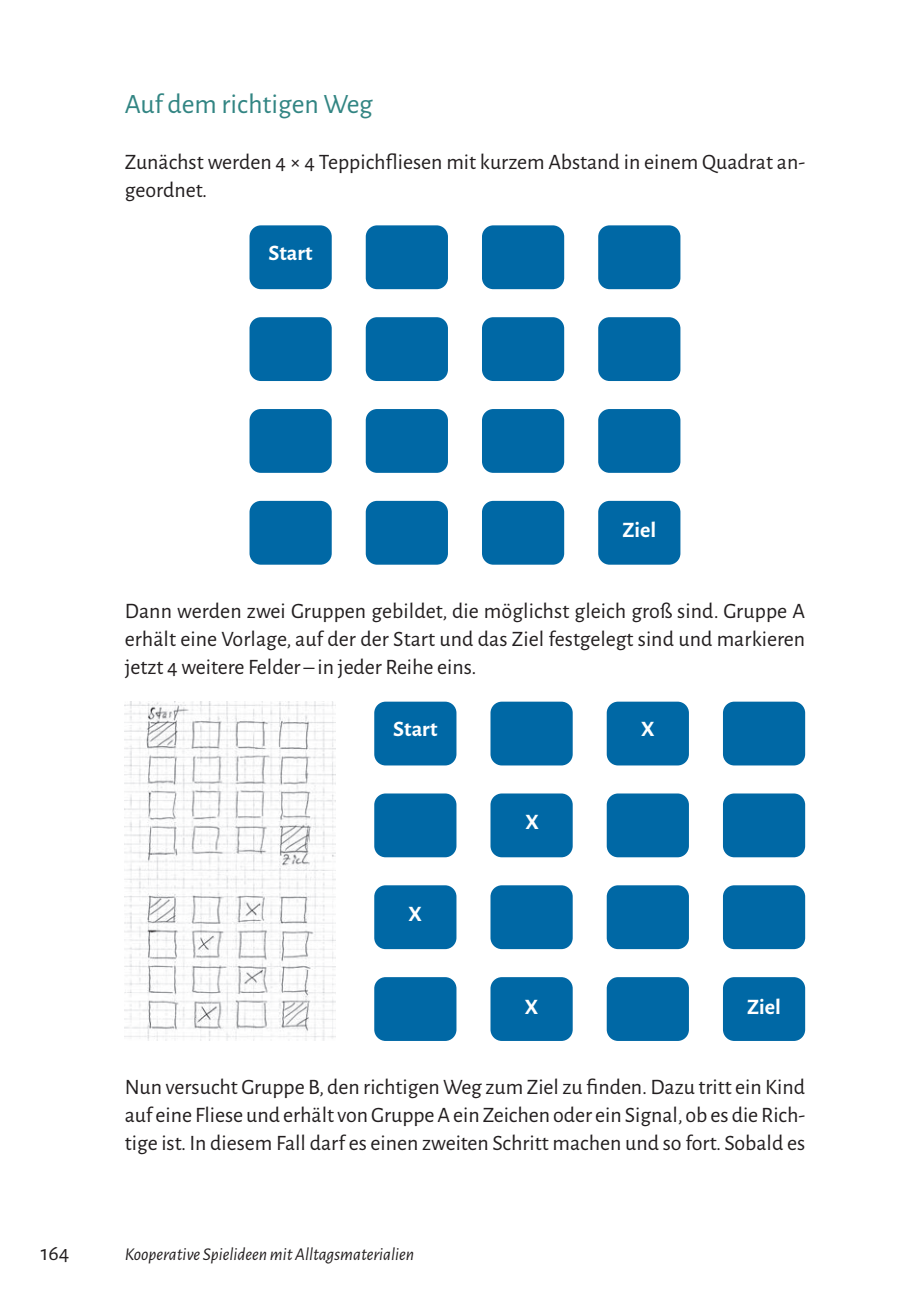
<style>
.page{position:relative;width:908px;height:1306px;background:#fff}
.page>*{position:absolute;margin:0;border:0;box-sizing:border-box;transform-origin:0 0}
.t1{font:28px "Alegreya Sans";color:#328583}
.t2{font:22px/28px "Alegreya Sans";color:#231f20;text-align:justify}
.t3{font:700 22px "Alegreya Sans";color:#fff}
.t4{font:italic 18px "Alegreya Sans";color:#231f20}
</style>
<div class="page">
<div style="left:249px;top:225px;width:83px;height:64px;background:#0068a5;border-radius:11px"></div>
<div style="left:366px;top:225px;width:82px;height:64px;background:#0068a5;border-radius:11px"></div>
<div style="left:482px;top:225px;width:82px;height:64px;background:#0068a5;border-radius:11px"></div>
<div style="left:598px;top:225px;width:82px;height:64px;background:#0068a5;border-radius:11px"></div>
<div style="left:249px;top:317px;width:83px;height:64px;background:#0068a5;border-radius:11px"></div>
<div style="left:366px;top:317px;width:82px;height:64px;background:#0068a5;border-radius:11px"></div>
<div style="left:482px;top:317px;width:82px;height:64px;background:#0068a5;border-radius:11px"></div>
<div style="left:598px;top:317px;width:82px;height:64px;background:#0068a5;border-radius:11px"></div>
<div style="left:249px;top:409px;width:83px;height:64px;background:#0068a5;border-radius:11px"></div>
<div style="left:366px;top:409px;width:82px;height:64px;background:#0068a5;border-radius:11px"></div>
<div style="left:482px;top:409px;width:82px;height:64px;background:#0068a5;border-radius:11px"></div>
<div style="left:598px;top:409px;width:82px;height:64px;background:#0068a5;border-radius:11px"></div>
<div style="left:249px;top:501px;width:83px;height:63px;background:#0068a5;border-radius:11px"></div>
<div style="left:366px;top:501px;width:82px;height:63px;background:#0068a5;border-radius:11px"></div>
<div style="left:482px;top:501px;width:82px;height:63px;background:#0068a5;border-radius:11px"></div>
<div style="left:598px;top:501px;width:82px;height:63px;background:#0068a5;border-radius:11px"></div>
<img style="left:125px;top:701px;width:211px;height:339px">
<div style="left:374px;top:701px;width:82px;height:64px;background:#0068a5;border-radius:11px"></div>
<div style="left:490px;top:701px;width:83px;height:64px;background:#0068a5;border-radius:11px"></div>
<div style="left:607px;top:701px;width:82px;height:64px;background:#0068a5;border-radius:11px"></div>
<div style="left:723px;top:701px;width:82px;height:64px;background:#0068a5;border-radius:11px"></div>
<div style="left:374px;top:793px;width:82px;height:64px;background:#0068a5;border-radius:11px"></div>
<div style="left:490px;top:793px;width:83px;height:64px;background:#0068a5;border-radius:11px"></div>
<div style="left:607px;top:793px;width:82px;height:64px;background:#0068a5;border-radius:11px"></div>
<div style="left:723px;top:793px;width:82px;height:64px;background:#0068a5;border-radius:11px"></div>
<div style="left:374px;top:885px;width:82px;height:64px;background:#0068a5;border-radius:11px"></div>
<div style="left:490px;top:885px;width:83px;height:64px;background:#0068a5;border-radius:11px"></div>
<div style="left:607px;top:885px;width:82px;height:64px;background:#0068a5;border-radius:11px"></div>
<div style="left:723px;top:885px;width:82px;height:64px;background:#0068a5;border-radius:11px"></div>
<div style="left:374px;top:977px;width:82px;height:63px;background:#0068a5;border-radius:11px"></div>
<div style="left:490px;top:977px;width:83px;height:63px;background:#0068a5;border-radius:11px"></div>
<div style="left:607px;top:977px;width:82px;height:63px;background:#0068a5;border-radius:11px"></div>
<div style="left:723px;top:977px;width:82px;height:63px;background:#0068a5;border-radius:11px"></div>
<p class="t1" style="left:125px;top:85px;width:250px">Auf dem richtigen Weg</p>
<p class="t2" style="left:125px;top:147px;width:682px">Zunächst werden 4 × 4 Teppichfliesen mit kurzem Abstand in einem Quadrat an&shy;geordnet.</p>
<p class="t3" style="left:269px;top:237px;width:46px">Start</p>
<p class="t3" style="left:622px;top:514px;width:35px">Ziel</p>
<p class="t2" style="left:125px;top:595px;width:682px">Dann werden zwei Gruppen gebildet, die möglichst gleich groß sind. Gruppe A erhält eine Vorlage, auf der der Start und das Ziel festgelegt sind und markieren jetzt 4 weitere Felder – in jeder Reihe eins.</p>
<p class="t3" style="left:393px;top:713px;width:46px">Start</p>
<p class="t3" style="left:409px;top:898px;width:15px">X</p>
<p class="t3" style="left:525px;top:806px;width:15px">X</p>
<p class="t3" style="left:525px;top:990px;width:15px">X</p>
<p class="t3" style="left:641px;top:713px;width:15px">X</p>
<p class="t3" style="left:747px;top:990px;width:35px">Ziel</p>
<p class="t2" style="left:125px;top:1071px;width:682px">Nun versucht Gruppe B, den richtigen Weg zum Ziel zu finden. Dazu tritt ein Kind auf eine Fliese und erhält von Gruppe A ein Zeichen oder ein Signal, ob es die Rich&shy;tige ist. In diesem Fall darf es einen zweiten Schritt machen und so fort. Sobald es</p>
<p class="t2" style="left:41px;top:1237px;width:30px">164</p>
<p class="t4" style="left:125px;top:1241px;width:291px">Kooperative Spielideen mit Alltagsmaterialien</p>
</div>
